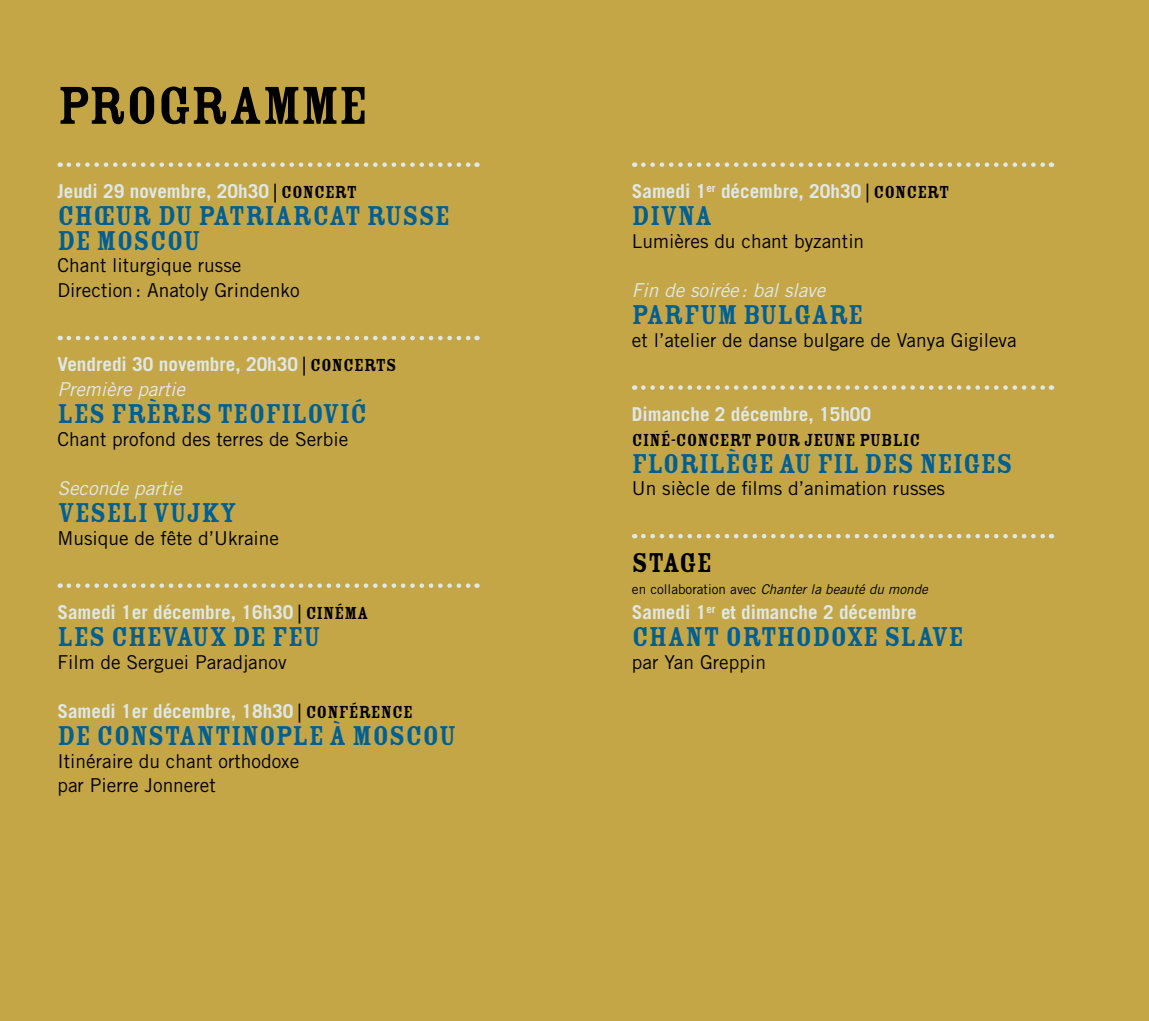
<style>
.page{position:relative;width:1149px;height:1021px;background:#fff}
.page>*{position:absolute;margin:0;border:0;box-sizing:border-box;transform-origin:0 0}
.t1{font:58.5px "Rosewood Std Fill";letter-spacing:-.02em;color:#000}
.t2{font:29.93px/24.8px "Rosewood Std Fill";color:#005f94}
.t3{font:29.93px "Rosewood Std Fill";color:#000}
.t4{font:19.12px/24.8px "Trade Gothic";color:#000}
.t5{font:700 19.12px/24.8px "Trade Gothic";color:#dfe8e8}
.t6{font:italic 19.12px "Trade Gothic";color:#dfe8e8}
.t7{font:19.12px "Rosewood Std Fill";color:#000}
.t8{font:italic 13.5px "Trade Gothic";color:#000}
.s1{font-family:"Rosewood Std Fill";font-weight:400;color:#000}
.s2{font-weight:400;font-style:italic}
.s3{font-style:normal}
</style>
<div class="page">
<div style="left:0;top:0;width:1148px;height:1020px;background:#c4a646"></div>
<svg style="left:69px;top:162px;width:408px;height:5px"></svg>
<svg style="left:69px;top:336px;width:408px;height:4px"></svg>
<svg style="left:69px;top:583px;width:408px;height:5px"></svg>
<svg style="left:643px;top:162px;width:408px;height:5px"></svg>
<svg style="left:643px;top:385px;width:408px;height:5px"></svg>
<svg style="left:643px;top:534px;width:408px;height:4px"></svg>
<h1 class="t1" style="left:57px;top:74px;width:312px">PROGRAMME</h1>
<p class="t5" style="left:57px;top:179px;width:301px">Jeudi 29 novembre, 20h30 <span class="s1">| CONCERT</span></p>
<h2 class="t2" style="left:57px;top:203px;width:394px">CHŒUR DU PATRIARCAT RUSSE<br>DE MOSCOU</h2>
<p class="t4" style="left:57px;top:253px;width:243px">Chant liturgique russe<br>Direction: Anatoly Grindenko</p>
<p class="t5" style="left:57px;top:352px;width:340px">Vendredi 30 novembre, 20h30 <span class="s1">| CONCERTS<br></span><span class="s2">Première partie</span></p>
<h2 class="t2" style="left:57px;top:401px;width:307px">LES FRÈRES TEOFILOVIC</h2>
<p class="t4" style="left:57px;top:426px;width:292px">Chant profond des terres de Serbie</p>
<p class="t6" style="left:57px;top:477px;width:126px">Seconde partie</p>
<h2 class="t2" style="left:57px;top:500px;width:181px">VESELI VUJKY</h2>
<p class="t4" style="left:57px;top:525px;width:223px">Musique de fête d’Ukraine</p>
<h2 class="t2" style="left:355px;top:401px;width:9px">´</h2>
<p class="t5" style="left:57px;top:599px;width:312px">Samedi 1er décembre, 16h30 <span class="s1">| CINÉMA</span></p>
<h2 class="t2" style="left:57px;top:624px;width:265px">LES CHEVAUX DE FEU</h2>
<p class="t4" style="left:57px;top:649px;width:230px">Film de Serguei Paradjanov</p>
<p class="t5" style="left:57px;top:698px;width:357px">Samedi 1er décembre, 18h30 <span class="s1">| CONFÉRENCE</span></p>
<h2 class="t2" style="left:57px;top:723px;width:400px">DE CONSTANTINOPLE À MOSCOU</h2>
<p class="t4" style="left:57px;top:748px;width:243px">Itinéraire du chant orthodoxe par Pierre Jonneret</p>
<p class="t5" style="left:631px;top:179px;width:319px">Samedi 1<sup>er</sup> décembre, 20h30 <span class="s1">| CONCERT</span></p>
<h2 class="t2" style="left:631px;top:203px;width:82px">DIVNA</h2>
<p class="t4" style="left:631px;top:228px;width:234px">Lumières du chant byzantin</p>
<p class="t6" style="left:631px;top:279px;width:195px">Fin de soirée: bal slave</p>
<h2 class="t2" style="left:631px;top:302px;width:233px">PARFUM BULGARE</h2>
<p class="t4" style="left:631px;top:327px;width:386px">et l’atelier de danse bulgare de Vanya Gigileva</p>
<p class="t5" style="left:631px;top:401px;width:241px">Dimanche 2 décembre, 15h00</p>
<p class="t7" style="left:631px;top:429px;width:290px">CINÉ-CONCERT POUR JEUNE PUBLIC</p>
<h2 class="t2" style="left:631px;top:451px;width:382px">FLORILÈGE AU FIL DES NEIGES</h2>
<p class="t4" style="left:631px;top:476px;width:314px">Un siècle de films d’animation russes</p>
<h2 class="t3" style="left:631px;top:546px;width:82px">STAGE</h2>
<p class="t8" style="left:631px;top:581px;width:297px"><span class="s3">en collaboration avec</span> Chanter la beauté du monde</p>
<p class="t5" style="left:631px;top:599px;width:286px">Samedi 1<sup>er</sup> et dimanche 2 décembre</p>
<h2 class="t2" style="left:631px;top:624px;width:333px">CHANT ORTHODOXE SLAVE</h2>
<p class="t4" style="left:631px;top:649px;width:135px">par Yan Greppin</p>
</div>
